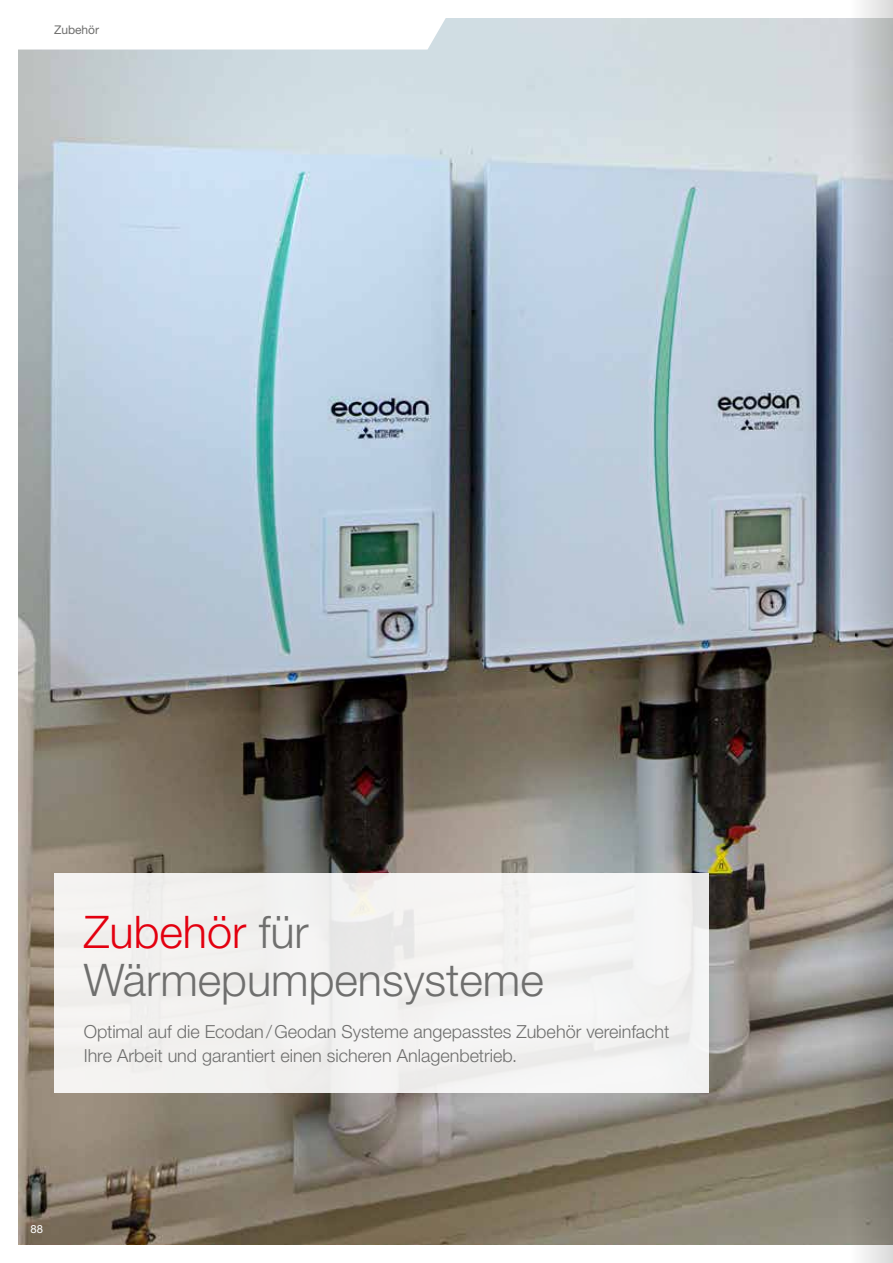
<style>
.page{position:relative;width:893px;height:1263px;background:#fff}
.page>*{position:absolute;margin:0;border:0;box-sizing:border-box;transform-origin:0 0}
.t1{font:300 45px/48px "Helvetica Neue LT Pro";color:#6f6f6e}
.t2{font:300 18px/24px "Helvetica Neue LT Pro";color:#6f6f6e}
.t3{font:12px "Helvetica Neue LT Pro";color:#6f6f6e}
.t4{font:11.25px "Helvetica Neue LT Pro";color:#fff}
.s1{color:#e3000f}
</style>
<div class="page">
<img style="left:18px;top:18px;width:821px;height:1227px">
<svg style="left:18px;top:18px;width:438px;height:32px"></svg>
<div style="left:54px;top:873px;width:654px;height:219px;background:#f3f2f1"></div>
<svg style="left:839px;top:0;width:54px;height:1263px;background:#a5a6a6"></svg>
<p class="t3" style="left:54px;top:23px;width:47px">Zubehör</p>
<h1 class="t1" style="left:84px;top:907px;width:461px"><span class="s1">Zubehör</span> für<br>Wärmepumpensysteme</h1>
<p class="t2" style="left:84px;top:1019px;width:587px">Optimal auf die Ecodan/Geodan Systeme angepasstes Zubehör vereinfacht<br>Ihre Arbeit und garantiert einen sicheren Anlagenbetrieb.</p>
<p class="t4" style="left:30px;top:1222px;width:14px">88</p>
</div>
